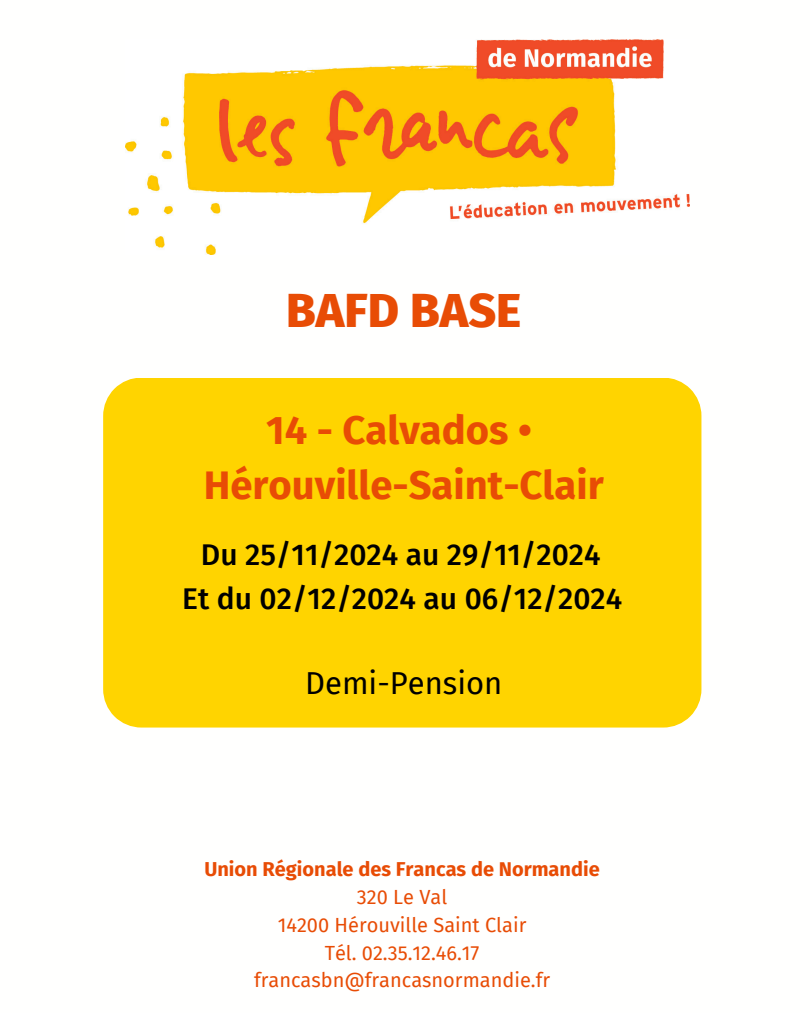
<style>
.page{position:relative;width:810px;height:1013px;background:#fff}
.page>*{position:absolute;margin:0;border:0;box-sizing:border-box;transform-origin:0 0}
.t1{font:800 48px "Fira Sans";color:#e84c05}
.t2{font:700 40px/55.5px "Fira Sans";color:#e84c05;text-align:center}
.t3{font:31px "Fira Sans";color:#000}
.t4{font:500 30px "Fira Sans";color:#000}
.t5{font:20px "Fira Sans";color:#e84c05}
.t6{font:700 20px "Fira Sans";color:#e84c05}
</style>
<div class="page">
<div style="left:103px;top:378px;width:598px;height:349px;background:#ffd400"></div>
<img style="left:126px;top:39px;width:563px;height:216px">
<h3 class="t1" style="left:286px;top:282px;width:237px">BAFD BASE</h3>
<p class="t2" style="left:204px;top:403px;width:401px">14 - Calvados •<br>Hérouville-Saint-Clair</p>
<h2 class="t4" style="left:201px;top:537px;width:401px">Du 25/11/2024 au 29/11/2024</h2>
<p class="t4" style="left:182px;top:580px;width:442px">Et du 02/12/2024 au 06/12/2024</p>
<h1 class="t3" style="left:305px;top:665px;width:199px">Demi-Pension</h1>
<h3 class="t6" style="left:204px;top:857px;width:397px">Union Régionale des Francas de Normandie</h3>
<h4 class="t5" style="left:357px;top:885px;width:92px">320 Le Val</h4>
<p class="t5" style="left:278px;top:913px;width:250px">14200 Hérouville Saint Clair</p>
<p class="t5" style="left:325px;top:940px;width:156px">Tél. 02.35.12.46.17</p>
<p class="t5" style="left:254px;top:968px;width:298px">francasbn@francasnormandie.fr</p>
</div>
